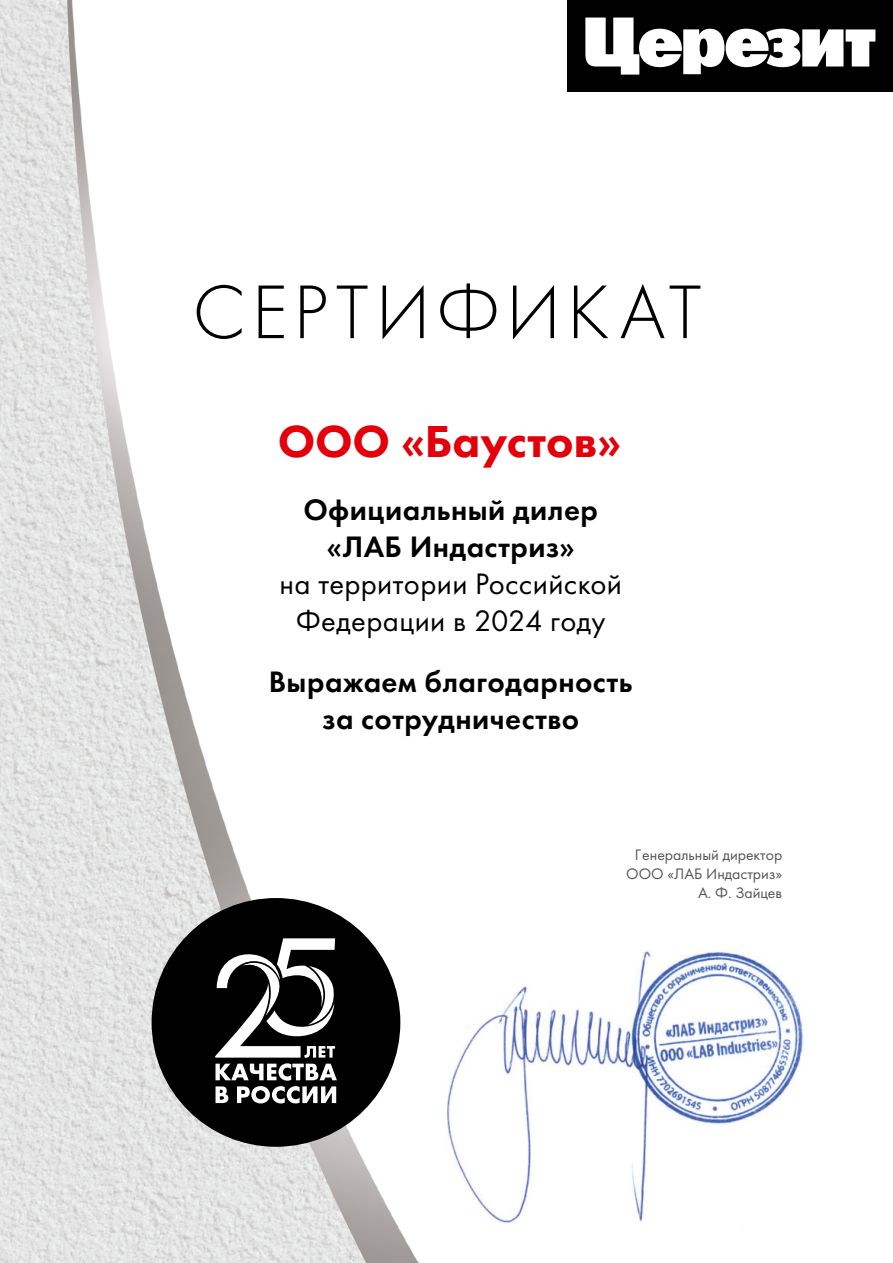
<style>
.page{position:relative;width:893px;height:1263px;background:#fff}
.page>*{position:absolute;margin:0;border:0;box-sizing:border-box;transform-origin:0 0}
.t1{font:78.9px "Futura PT Light";letter-spacing:.07em;color:#000}
.t2{font:46.5px "Futura PT Heavy";color:#e3000b}
.t3{font:30.75px/36.8px "Futura PT Demi";letter-spacing:.015em;color:#000;text-align:center}
.t4{font:30.75px/36.8px "Futura PT Book";letter-spacing:.01em;color:#000;text-align:center}
.t5{font:15.75px/18.9px "Futura PT Book";color:#565655;text-align:right}
</style>
<div class="page">
<img style="left:0;top:0;width:419px;height:1263px">
<div style="left:152px;top:898px;width:248px;height:249px;background:#000;border-radius:50%"></div>
<img style="left:448px;top:950px;width:359px;height:274px">
<svg style="left:215px;top:938px;width:122px;height:165px"></svg>
<div style="left:568px;top:0;width:325px;height:92px;background:#000"></div>
<svg style="left:585px;top:18px;width:290px;height:57px"></svg>
<h1 class="t1" style="left:192px;top:267px;width:511px">СЕРТИФИКАТ</h1>
<h2 class="t2" style="left:278px;top:412px;width:345px">ООО «Баустов»</h2>
<p class="t3" style="left:303px;top:491px;width:296px">Официальный дилер «ЛАБ Индастриз»</p>
<p class="t4" style="left:279px;top:565px;width:344px">на территории Российской<br>Федерации в 2024 году</p>
<p class="t3" style="left:269px;top:663px;width:365px">Выражаем благодарность за сотрудничество</p>
<p class="t5" style="left:626px;top:846px;width:158px">Генеральный директор<br>ООО «ЛАБ Индастриз»<br>А. Ф. Зайцев</p>
</div>
